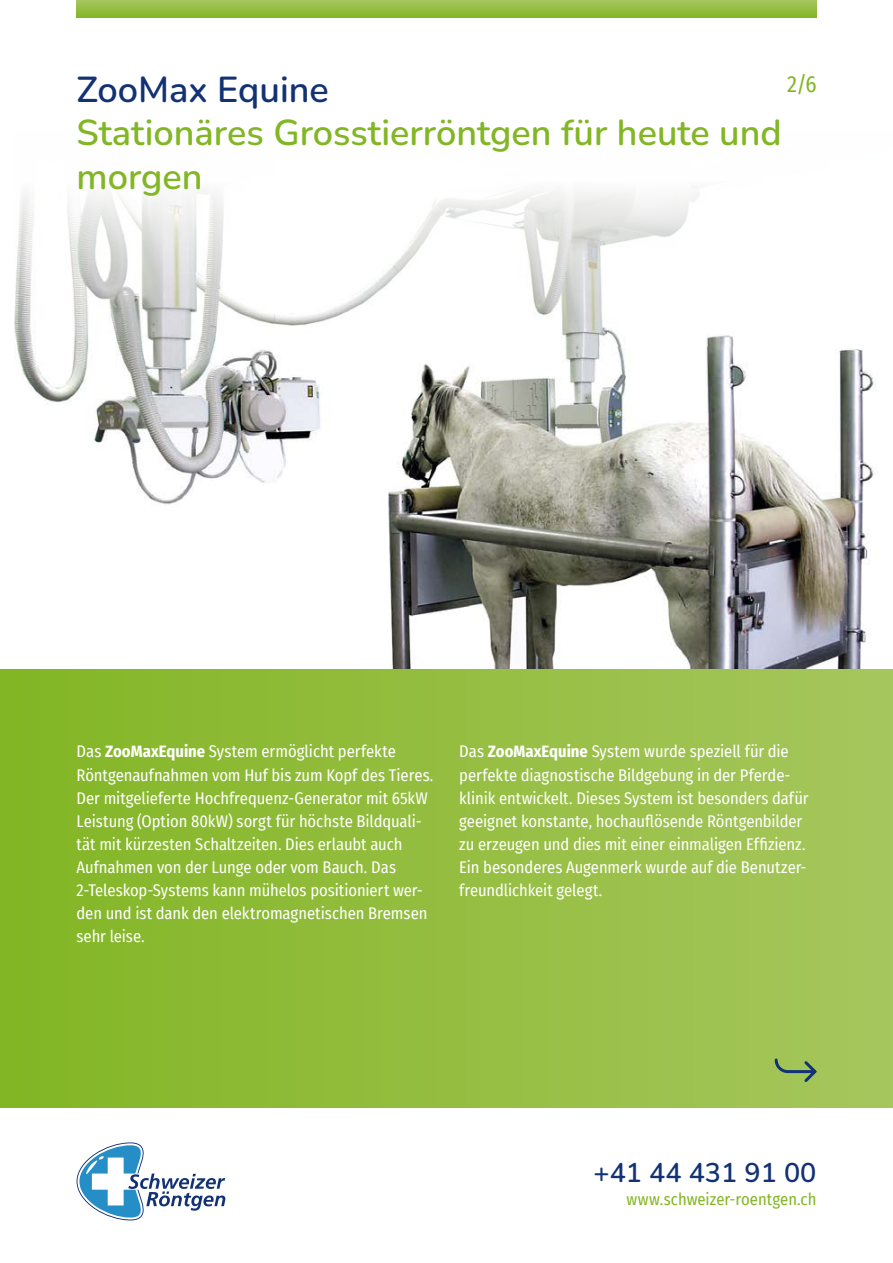
<style>
.page{position:relative;width:893px;height:1263px;background:#fff}
.page>*{position:absolute;margin:0;border:0;box-sizing:border-box;transform-origin:0 0}
.t1{font:600 36px/43.2px "Nunito";color:#82b624}
.t2{font:600 36px "Nunito";color:#123274}
.t3{font:600 27px "Nunito";color:#123274}
.t4{font:22.5px "Fira Sans Condensed";color:#82b624}
.t5{font:16.5px/23.1px "Fira Sans Condensed";letter-spacing:-.005em;color:#fff}
.t6{font:16.5px "Fira Sans Condensed";color:#82b624}
.s1{font-weight:700}
</style>
<div class="page">
<svg style="left:77px;top:1142px;width:148px;height:78px"></svg>
<hr style="left:76px;top:1107px;width:740px;height:1px;background:#dadada">
<img style="left:14px;top:188px;width:863px;height:481px">
<div style="left:0;top:669px;width:893px;height:438px;background:linear-gradient(to right,#83b624,#a6c65d)"></div>
<svg style="left:773px;top:1057px;width:46px;height:28px"></svg>
<svg style="left:76px;top:0;width:741px;height:17px;background:#95be42"></svg>
<h1 class="t2" style="left:77px;top:65px;width:254px">ZooMax Equine</h1>
<h3 class="t4" style="left:787px;top:67px;width:31px">2/6</h3>
<h1 class="t1" style="left:77px;top:110px;width:707px">Stationäres Grosstierröntgen für heute und morgen</h1>
<p class="t5" style="left:77px;top:740px;width:358px">Das <span class="s1">ZooMaxEquine</span> System ermöglicht perfekte Röntgenaufnahmen vom Huf bis zum Kopf des Tieres.<br>Der mitgelieferte Hochfrequenz-Generator mit 65kW Leistung (Option 80kW) sorgt für höchste Bildquali&shy;tät mit kürzesten Schaltzeiten. Dies erlaubt auch Aufnahmen von der Lunge oder vom Bauch. Das 2-Teleskop-Systems kann mühelos positioniert wer&shy;den und ist dank den elektromagnetischen Bremsen sehr leise.</p>
<p class="t5" style="left:459px;top:740px;width:351px">Das <span class="s1">ZooMaxEquine</span> System wurde speziell für die perfekte diagnostische Bildgebung in der Pferde&shy;klinik entwickelt. Dieses System ist besonders dafür geeignet konstante, hochauflösende Röntgenbilder zu erzeugen und dies mit einer einmaligen Effizienz.<br>Ein besonderes Augenmerk wurde auf die Benutzer&shy;freundlichkeit gelegt.</p>
<h2 class="t3" style="left:593px;top:1154px;width:224px">+41 44 431 91 00</h2>
<p class="t6" style="left:626px;top:1187px;width:191px">www.schweizer-roentgen.ch</p>
</div>
